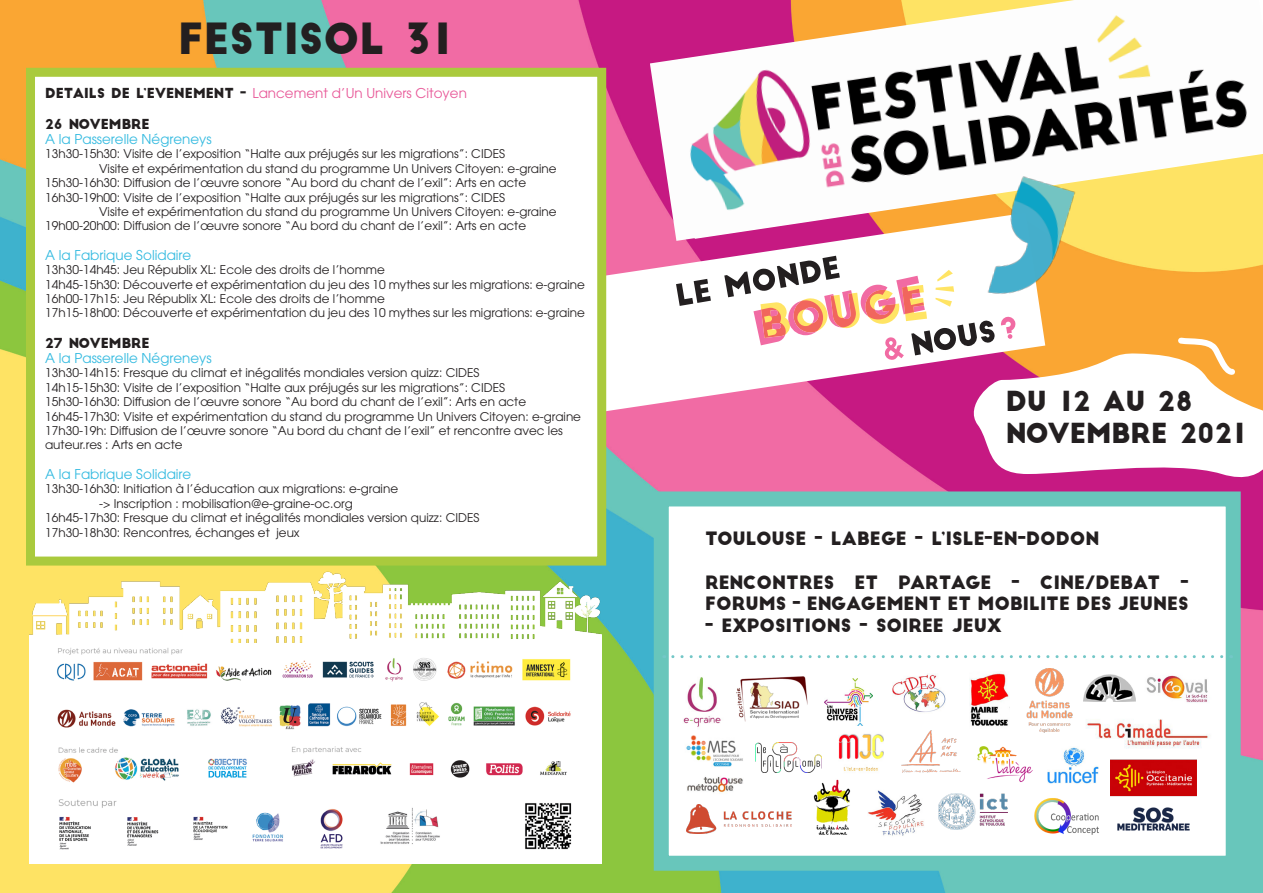
<style>
.page{position:relative;width:1263px;height:893px;background:#fff}
.page>*{position:absolute;margin:0;border:0;box-sizing:border-box;transform-origin:0 0}
.t1{font:42px "Big John";color:#231f20}
.t2{font:27px "Big John";color:#231f20}
.t3{font:18px/21.6px "Big John";color:#231f20}
.t4{font:13.5px "ITC Avant Garde Pro";color:#33bae0}
.t5{font:13.5px "ITC Avant Garde Pro";color:#e85898}
.t6{font:13.5px "Big John";color:#231f20}
.t7{font:12px/14.4px "ITC Avant Garde Pro";color:#231f20}
.s1{font-family:"Big John";color:#231f20}
</style>
<div class="page">
<img style="left:0;top:0;width:1263px;height:893px">
<div style="left:661px;top:499px;width:572px;height:364px;background:#fff"></div>
<div style="left:654px;top:491px;width:587px;height:380px;border:15px solid #68c6bb"></div>
<img style="left:650px;top:0;width:613px;height:241px">
<img style="left:29px;top:566px;width:572px;height:78px">
<img style="left:29px;top:644px;width:572px;height:219px">
<svg style="left:606px;top:213px;width:375px;height:216px"></svg>
<svg style="left:676px;top:279px;width:35px;height:27px"></svg>
<svg style="left:724px;top:256px;width:539px;height:233px"></svg>
<img style="left:981px;top:168px;width:104px;height:145px">
<svg style="left:673px;top:655px;width:559px;height:3px"></svg>
<div style="left:26px;top:68px;width:580px;height:498px;background:#fff;border:9px solid #aaca3d"></div>
<img style="left:687px;top:777px;width:56px;height:16px">
<img style="left:686px;top:735px;width:57px;height:32px">
<img style="left:825px;top:678px;width:48px;height:47px">
<img style="left:683px;top:677px;width:38px;height:50px">
<img style="left:736px;top:676px;width:71px;height:45px">
<img style="left:938px;top:793px;width:70px;height:37px">
<img style="left:756px;top:743px;width:66px;height:30px">
<img style="left:1026px;top:669px;width:46px;height:64px">
<img style="left:902px;top:730px;width:59px;height:43px">
<img style="left:892px;top:674px;width:54px;height:38px">
<img style="left:1084px;top:675px;width:51px;height:26px">
<img style="left:1110px;top:759px;width:86px;height:38px">
<img style="left:1146px;top:675px;width:62px;height:28px">
<img style="left:1086px;top:719px;width:123px;height:30px">
<img style="left:1034px;top:798px;width:65px;height:36px">
<img style="left:813px;top:779px;width:38px;height:56px">
<img style="left:686px;top:804px;width:105px;height:29px">
<img style="left:839px;top:734px;width:45px;height:37px">
<img style="left:868px;top:790px;width:56px;height:46px">
<img style="left:1117px;top:807px;width:73px;height:24px">
<img style="left:1047px;top:746px;width:51px;height:38px">
<img style="left:977px;top:746px;width:56px;height:36px">
<img style="left:969px;top:673px;width:40px;height:53px">
<p class="t1" style="left:178px;top:20px;width:276px">FESTISOL 31</p>
<p class="t5" style="left:45px;top:85px;width:423px"><span class="s1">DETAILS DE L’EVENEMENT -</span> Lancement d’Un Univers Citoyen</p>
<p class="t6" style="left:45px;top:118px;width:106px">26 NOVEMBRE</p>
<p class="t4" style="left:45px;top:131px;width:168px">A la Passerelle Négreneys</p>
<p class="t7" style="left:45px;top:147px;width:461px">13h30-15h30: Visite de l’exposition “Halte aux préjugés sur les migrations”: CIDES</p>
<p class="t7" style="left:99px;top:161px;width:459px">Visite et expérimentation du stand du programme Un Univers Citoyen: e-graine</p>
<p class="t7" style="left:45px;top:176px;width:482px">15h30-16h30: Diffusion de l’œuvre sonore “Au bord du chant de l’exil”: Arts en acte</p>
<p class="t7" style="left:45px;top:190px;width:461px">16h30-19h00: Visite de l’exposition “Halte aux préjugés sur les migrations”: CIDES</p>
<p class="t7" style="left:99px;top:204px;width:459px">Visite et expérimentation du stand du programme Un Univers Citoyen: e-graine</p>
<p class="t7" style="left:45px;top:219px;width:482px">19h00-20h00: Diffusion de l’œuvre sonore “Au bord du chant de l’exil”: Arts en acte</p>
<p class="t4" style="left:45px;top:247px;width:148px">A la Fabrique Solidaire</p>
<p class="t7" style="left:45px;top:263px;width:341px">13h30-14h45: Jeu Républix XL: Ecole des droits de l’homme</p>
<p class="t7" style="left:45px;top:277px;width:541px">14h45-15h30: Découverte et expérimentation du jeu des 10 mythes sur les migrations: e-graine</p>
<p class="t7" style="left:45px;top:291px;width:341px">16h00-17h15: Jeu Républix XL: Ecole des droits de l’homme</p>
<p class="t7" style="left:45px;top:306px;width:541px">17h15-18h00: Découverte et expérimentation du jeu des 10 mythes sur les migrations: e-graine</p>
<p class="t6" style="left:45px;top:337px;width:106px">27 NOVEMBRE</p>
<p class="t4" style="left:45px;top:350px;width:168px">A la Passerelle Négreneys</p>
<p class="t7" style="left:45px;top:366px;width:436px">13h30-14h15: Fresque du climat et inégalités mondiales version quizz: CIDES</p>
<p class="t7" style="left:45px;top:380px;width:461px">14h15-15h30: Visite de l’exposition “Halte aux préjugés sur les migrations”: CIDES</p>
<p class="t7" style="left:45px;top:395px;width:482px">15h30-16h30: Diffusion de l’œuvre sonore “Au bord du chant de l’exil”: Arts en acte</p>
<p class="t7" style="left:45px;top:409px;width:537px">16h45-17h30: Visite et expérimentation du stand du programme Un Univers Citoyen: e-graine</p>
<p class="t7" style="left:45px;top:423px;width:519px">17h30-19h: Diffusion de l’œuvre sonore “Au bord du chant de l’exil” et rencontre avec les auteur.res : Arts en acte</p>
<p class="t4" style="left:45px;top:466px;width:148px">A la Fabrique Solidaire</p>
<p class="t7" style="left:45px;top:482px;width:354px">13h30-16h30: Initiation à l’éducation aux migrations: e-graine</p>
<p class="t7" style="left:99px;top:496px;width:255px">-&gt; Inscription : mobilisation@e-graine-oc.org</p>
<p class="t7" style="left:45px;top:510px;width:436px">16h45-17h30: Fresque du climat et inégalités mondiales version quizz: CIDES</p>
<p class="t7" style="left:45px;top:525px;width:256px">17h30-18h30: Rencontres, échanges et jeux</p>
<p class="t2" style="left:1006px;top:389px;width:189px">DU 12 AU 28</p>
<p class="t2" style="left:1006px;top:421px;width:242px">NOVEMBRE 2021</p>
<p class="t3" style="left:705px;top:529px;width:396px">TOULOUSE - LABEGE - L’ISLE-EN-DODON</p>
<p class="t3" style="left:705px;top:572px;width:485px">RENCONTRES ET PARTAGE - CINE/DEBAT -<br>FORUMS - ENGAGEMENT ET MOBILITE DES JEUNES</p>
<p class="t3" style="left:705px;top:615px;width:298px">- EXPOSITIONS - SOIREE JEUX</p>
</div>
